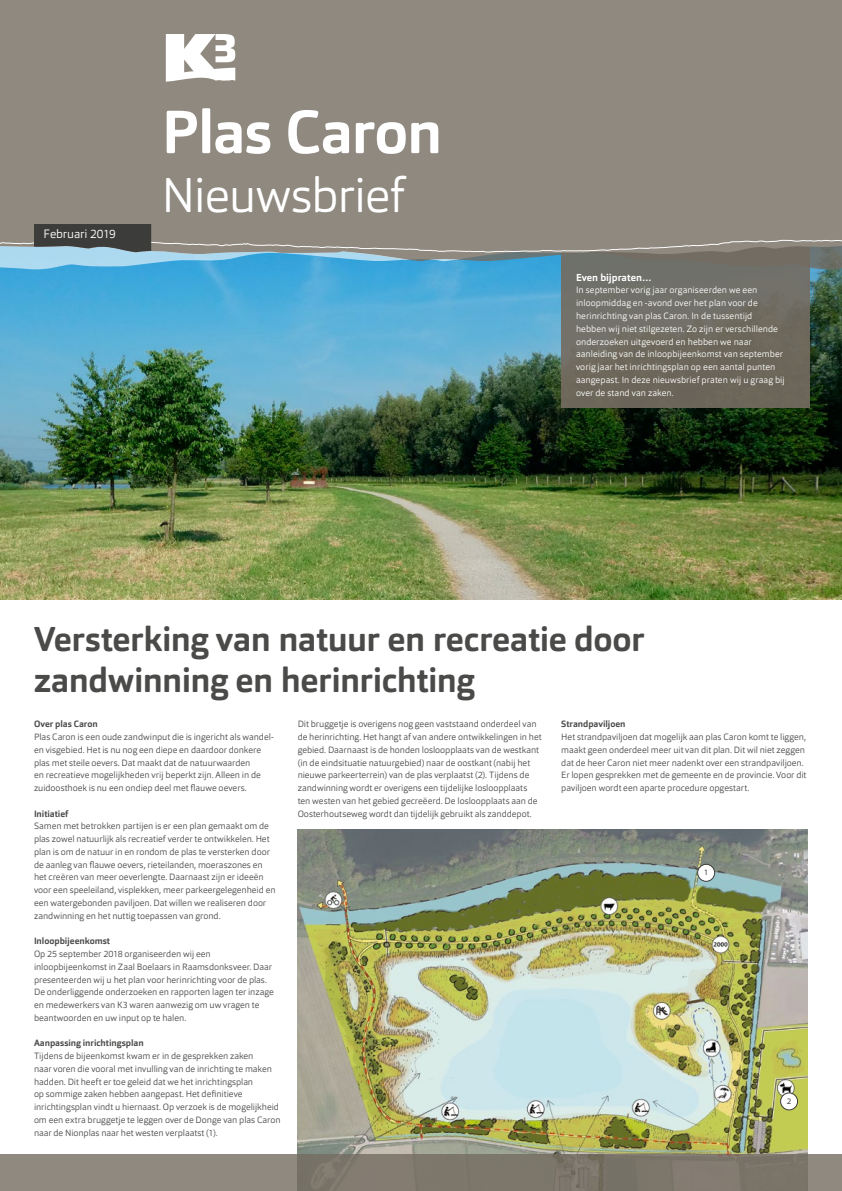
<style>
.page{position:relative;width:842px;height:1191px;background:#fff}
.page>*{position:absolute;margin:0;border:0;box-sizing:border-box;transform-origin:0 0}
.t1{font:700 60px "Orgon";letter-spacing:-.02em;color:#fff}
.t2{font:300 48px "Orgon";letter-spacing:-.025em;color:#fff}
.t3{font:700 34px/40.8px "Orgon";letter-spacing:-.01em;color:#4a4a49}
.t4{font:300 12px "Orgon";letter-spacing:-.01em;color:#fff}
.t5{font:700 10px "Orgon";letter-spacing:.005em;color:#fff}
.t6{font:300 9px/12.8px "Orgon";letter-spacing:-.005em;color:#4a4a49}
.t7{font:300 9px/12.8px "Orgon";letter-spacing:.005em;color:#fff}
.t8{font:700 9px "Orgon";letter-spacing:-.005em;color:#4a4a49}
.t9{font:8px "Orgon";color:#4a4a49}
</style>
<div class="page">
<img style="left:0;top:270px;width:842px;height:330px">
<div style="left:561px;top:0;width:248px;height:408px;background:#746c61"></div>
<svg style="left:0;top:0;width:842px;height:270px;background:#8c8a83"></svg>
<img style="left:298px;top:829px;width:510px;height:325px">
<svg style="left:166px;top:34px;width:69px;height:48px"></svg>
<div style="left:698px;top:864px;width:17px;height:17px;background:#fff;border-radius:50%"></div>
<div style="left:697px;top:864px;width:18px;height:17px;border:1px solid #3c3c3b;border-radius:50%"></div>
<div style="left:780px;top:1093px;width:17px;height:17px;background:#fff;border-radius:50%"></div>
<div style="left:780px;top:1092px;width:18px;height:18px;border:1px solid #3c3c3b;border-radius:50%"></div>
<svg style="left:0;top:1154px;width:842px;height:37px;background:#847d73"></svg>
<svg style="left:0;top:224px;width:842px;height:28px;background:#88847e"></svg>
<h3 class="t4" style="left:44px;top:227px;width:74px">Februari 2019</h3>
<h1 class="t1" style="left:162px;top:94px;width:282px">Plas Caron</h1>
<h2 class="t2" style="left:162px;top:165px;width:245px">Nieuwsbrief</h2>
<p class="t5" style="left:576px;top:271px;width:77px">Even bijpraten…</p>
<p class="t7" style="left:576px;top:284px;width:210px">In september vorig jaar organiseerden we een inloopmiddag en -avond over het plan voor de herinrichting van plas Caron. In de tussentijd hebben wij niet stilgezeten. Zo zijn er verschillende onderzoeken uitgevoerd en hebben we naar aanleiding van de inloopbijeenkomst van september vorig jaar het inrichtingsplan op een aantal punten aangepast. In deze nieuwsbrief praten wij u graag bij over de stand van zaken.</p>
<h3 class="t3" style="left:34px;top:618px;width:612px">Versterking van natuur en recreatie door zandwinning en herinrichting</h3>
<p class="t8" style="left:34px;top:718px;width:65px">Over plas Caron</p>
<p class="t6" style="left:34px;top:730px;width:241px">Plas Caron is een oude zandwinput die is ingericht als wandel&shy;en visgebied. Het is nu nog een diepe en daardoor donkere plas met steile oevers. Dat maakt dat de natuurwaarden<br>en recreatieve mogelijkheden vrij beperkt zijn. Alleen in de zuidoosthoek is nu een ondiep deel met flauwe oevers.</p>
<p class="t8" style="left:34px;top:807px;width:36px">Initiatief</p>
<p class="t6" style="left:34px;top:820px;width:243px">Samen met betrokken partijen is er een plan gemaakt om de plas zowel natuurlijk als recreatief verder te ontwikkelen. Het plan is om de natuur in en rondom de plas te versterken door de aanleg van flauwe oevers, rieteilanden, moeraszones en het creëren van meer oeverlengte. Daarnaast zijn er ideeën voor een speeleiland, visplekken, meer parkeergelegenheid en een watergebonden paviljoen. Dat willen we realiseren door zandwinning en het nuttig toepassen van grond.</p>
<p class="t8" style="left:34px;top:935px;width:77px">Inloopbijeenkomst</p>
<p class="t6" style="left:34px;top:947px;width:241px">Op 25 september 2018 organiseerden wij een inloopbijeenkomst in Zaal Boelaars in Raamsdonksveer. Daar presenteerden wij u het plan voor herinrichting voor de plas.<br>De onderliggende onderzoeken en rapporten lagen ter inzage en medewerkers van K3 waren aanwezig om uw vragen te beantwoorden en uw input op te halen.</p>
<p class="t8" style="left:34px;top:1037px;width:111px">Aanpassing inrichtingsplan</p>
<p class="t6" style="left:34px;top:1049px;width:248px">Tijdens de bijeenkomst kwam er in de gesprekken zaken<br>naar voren die vooral met invulling van de inrichting te maken hadden. Dit heeft er toe geleid dat we het inrichtingsplan<br>op sommige zaken hebben aangepast. Het definitieve inrichtingsplan vindt u hiernaast. Op verzoek is de mogelijkheid om een extra bruggetje te leggen over de Donge van plas Caron naar de Nionplas naar het westen verplaatst (1).</p>
<p class="t6" style="left:298px;top:717px;width:246px">Dit bruggetje is overigens nog geen vaststaand onderdeel van de herinrichting. Het hangt af van andere ontwikkelingen in het gebied. Daarnaast is de honden losloopplaats van de westkant (in de eindsituatie natuurgebied) naar de oostkant (nabij het nieuwe parkeerterrein) van de plas verplaatst (2). Tijdens de zandwinning wordt er overigens een tijdelijke losloopplaats ten westen van het gebied gecreëerd. De losloopplaats aan de Oosterhoutseweg wordt dan tijdelijk gebruikt als zanddepot.</p>
<p class="t8" style="left:561px;top:718px;width:66px">Strandpaviljoen</p>
<p class="t6" style="left:561px;top:730px;width:247px">Het strandpaviljoen dat mogelijk aan plas Caron komt te liggen, maakt geen onderdeel meer uit van dit plan. Dit wil niet zeggen dat de heer Caron niet meer nadenkt over een strandpaviljoen.<br>Er lopen gesprekken met de gemeente en de provincie. Voor dit paviljoen wordt een aparte procedure opgestart.</p>
<p class="t9" style="left:704px;top:867px;width:6px">1</p>
<p class="t9" style="left:787px;top:1096px;width:6px">2</p>
</div>
